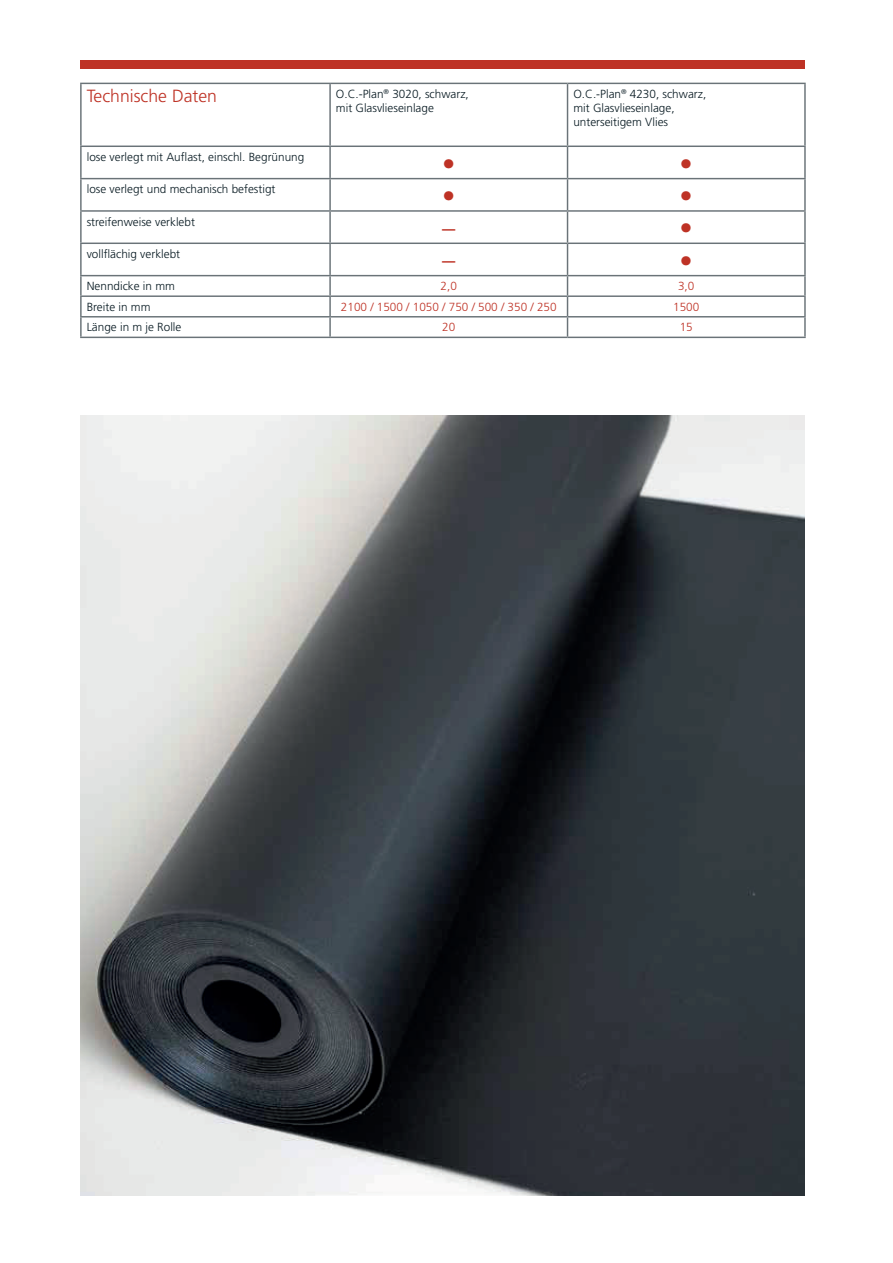
<style>
.page{position:relative;width:893px;height:1263px;background:#fff}
.page>*{position:absolute;margin:0;border:0;box-sizing:border-box;transform-origin:0 0}
.t1{font:26.4px "Frutiger";color:#be3225}
.t2{font:300 26.4px "Frutiger";color:#be3225}
.t3{font:300 17.7px "Frutiger";color:#be3225}
.t4{font:300 11.7px/14.1px "Frutiger";color:#081a22}
.t5{font:300 11.7px "Frutiger";color:#be3225}
</style>
<div class="page">
<hr style="left:80px;top:83px;width:250px;height:1px;background:#6a7378">
<hr style="left:80px;top:84px;width:2px;height:62px;background:#6a7378">
<hr style="left:330px;top:83px;width:237px;height:1px;background:#6a7378">
<hr style="left:329px;top:84px;width:2px;height:62px;background:#6a7378">
<hr style="left:567px;top:83px;width:239px;height:1px;background:#6a7378">
<hr style="left:567px;top:84px;width:1px;height:62px;background:#6a7378">
<hr style="left:804px;top:84px;width:2px;height:62px;background:#6a7378">
<hr style="left:80px;top:146px;width:250px;height:1px;background:#6a7378">
<hr style="left:80px;top:147px;width:2px;height:31px;background:#6a7378">
<hr style="left:330px;top:146px;width:237px;height:1px;background:#6a7378">
<hr style="left:329px;top:147px;width:2px;height:31px;background:#6a7378">
<hr style="left:567px;top:146px;width:239px;height:1px;background:#6a7378">
<hr style="left:567px;top:147px;width:1px;height:31px;background:#6a7378">
<hr style="left:804px;top:147px;width:2px;height:31px;background:#6a7378">
<hr style="left:80px;top:178px;width:250px;height:1px;background:#6a7378">
<hr style="left:80px;top:179px;width:2px;height:31px;background:#6a7378">
<hr style="left:330px;top:178px;width:237px;height:1px;background:#6a7378">
<hr style="left:329px;top:179px;width:2px;height:31px;background:#6a7378">
<hr style="left:567px;top:178px;width:239px;height:1px;background:#6a7378">
<hr style="left:567px;top:179px;width:1px;height:31px;background:#6a7378">
<hr style="left:804px;top:179px;width:2px;height:31px;background:#6a7378">
<hr style="left:80px;top:210px;width:250px;height:2px;background:#6a7378">
<hr style="left:80px;top:212px;width:2px;height:31px;background:#6a7378">
<hr style="left:330px;top:210px;width:237px;height:2px;background:#6a7378">
<hr style="left:329px;top:212px;width:2px;height:31px;background:#6a7378">
<hr style="left:567px;top:210px;width:239px;height:2px;background:#6a7378">
<hr style="left:567px;top:212px;width:1px;height:31px;background:#6a7378">
<hr style="left:804px;top:212px;width:2px;height:31px;background:#6a7378">
<hr style="left:80px;top:243px;width:250px;height:1px;background:#6a7378">
<hr style="left:80px;top:244px;width:2px;height:31px;background:#6a7378">
<hr style="left:330px;top:243px;width:237px;height:1px;background:#6a7378">
<hr style="left:329px;top:244px;width:2px;height:31px;background:#6a7378">
<hr style="left:567px;top:243px;width:239px;height:1px;background:#6a7378">
<hr style="left:567px;top:244px;width:1px;height:31px;background:#6a7378">
<hr style="left:804px;top:244px;width:2px;height:31px;background:#6a7378">
<hr style="left:80px;top:275px;width:250px;height:1px;background:#6a7378">
<hr style="left:330px;top:275px;width:237px;height:1px;background:#6a7378">
<hr style="left:567px;top:275px;width:239px;height:1px;background:#6a7378">
<hr style="left:80px;top:295px;width:250px;height:2px;background:#6a7378">
<svg style="left:80px;top:276px;width:2px;height:40px"></svg>
<hr style="left:330px;top:295px;width:237px;height:2px;background:#6a7378">
<svg style="left:329px;top:276px;width:2px;height:40px"></svg>
<hr style="left:567px;top:295px;width:239px;height:2px;background:#6a7378">
<svg style="left:804px;top:276px;width:2px;height:40px"></svg>
<hr style="left:80px;top:316px;width:250px;height:1px;background:#6a7378">
<hr style="left:80px;top:317px;width:2px;height:20px;background:#6a7378">
<hr style="left:330px;top:316px;width:237px;height:1px;background:#6a7378">
<hr style="left:329px;top:317px;width:2px;height:20px;background:#6a7378">
<hr style="left:567px;top:316px;width:239px;height:1px;background:#6a7378">
<svg style="left:567px;top:276px;width:1px;height:61px"></svg>
<hr style="left:804px;top:317px;width:2px;height:20px;background:#6a7378">
<hr style="left:80px;top:337px;width:250px;height:1px;background:#6a7378">
<hr style="left:330px;top:337px;width:237px;height:1px;background:#6a7378">
<hr style="left:567px;top:337px;width:239px;height:1px;background:#6a7378">
<div style="left:80px;top:60px;width:725px;height:9px;background:#be3225"></div>
<img style="left:80px;top:415px;width:725px;height:780px">
<h2 class="t3" style="left:87px;top:86px;width:132px">Technische Daten</h2>
<p class="t4" style="left:336px;top:87px;width:134px">O.C.-Plan<sup>®</sup> 3020, schwarz, mit Glasvlieseinlage</p>
<p class="t4" style="left:573px;top:87px;width:134px">O.C.-Plan<sup>®</sup> 4230, schwarz, mit Glasvlieseinlage, unterseitigem Vlies</p>
<p class="t4" style="left:87px;top:150px;width:219px">lose verlegt mit Auflast, einschl. Begrünung</p>
<h1 class="t1" style="left:442px;top:148px;width:15px">•</h1>
<h1 class="t1" style="left:680px;top:148px;width:15px">•</h1>
<p class="t4" style="left:87px;top:182px;width:190px">lose verlegt und mechanisch befestigt</p>
<p class="t4" style="left:87px;top:215px;width:110px">streifenweise verklebt</p>
<p class="t4" style="left:87px;top:247px;width:95px">vollflächig verklebt</p>
<h1 class="t1" style="left:442px;top:180px;width:15px">•</h1>
<h1 class="t1" style="left:680px;top:180px;width:15px">•</h1>
<h1 class="t2" style="left:442px;top:213px;width:15px">–</h1>
<h1 class="t1" style="left:680px;top:213px;width:15px">•</h1>
<h1 class="t2" style="left:442px;top:245px;width:15px">–</h1>
<h1 class="t1" style="left:680px;top:245px;width:15px">•</h1>
<p class="t4" style="left:87px;top:279px;width:90px">Nenndicke in mm</p>
<p class="t5" style="left:441px;top:280px;width:18px">2,0</p>
<p class="t5" style="left:678px;top:280px;width:18px">3,0</p>
<p class="t4" style="left:87px;top:300px;width:65px">Breite in mm</p>
<p class="t5" style="left:341px;top:300px;width:217px">2100 / 1500 / 1050 / 750 / 500 / 350 / 250</p>
<p class="t5" style="left:673px;top:300px;width:28px">1500</p>
<p class="t4" style="left:87px;top:321px;width:96px">Länge in m je Rolle</p>
<p class="t5" style="left:442px;top:321px;width:15px">20</p>
<p class="t5" style="left:680px;top:321px;width:15px">15</p>
</div>
